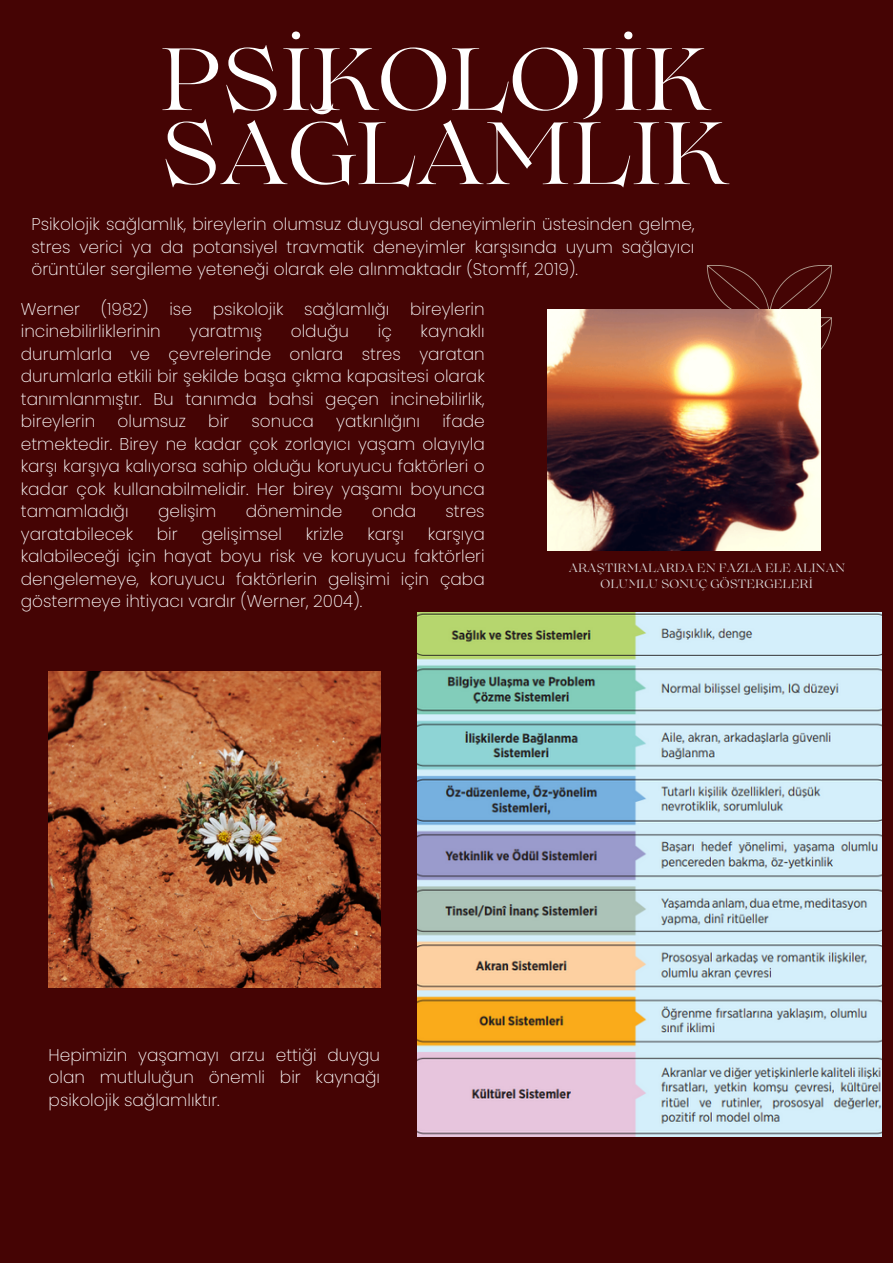
<style>
.page{position:relative;width:893px;height:1264px;background:#fff}
.page>*{position:absolute;margin:0;border:0;box-sizing:border-box;transform-origin:0 0}
.t1{font:87.6px/73.9px "Lovelace";color:#fff}
.t2{font:200 16.95px/22.5px "Poppins";color:#fff;text-align:justify}
.t3{font:12px/16px "Lovelace";color:#d9d9d9;text-align:center}
</style>
<div class="page">
<div style="left:0;top:0;width:892px;height:1262px;background:#450404"></div>
<svg style="left:706px;top:265px;width:125px;height:111px"></svg>
<img style="left:417px;top:612px;width:464px;height:524px">
<img style="left:49px;top:671px;width:331px;height:316px">
<img style="left:547px;top:310px;width:273px;height:240px">
<p class="t1" style="left:160px;top:51px;width:570px">PSİKOLOJİK<br>SAĞLAMLIK</p>
<p class="t2" style="left:31px;top:213px;width:664px">Psikolojik sağlamlık, bireylerin olumsuz duygusal deneyimlerin üstesinden gelme, stres verici ya da potansiyel travmatik deneyimler karşısında uyum sağlayıcı örüntüler sergileme yeteneği olarak ele alınmaktadır (Stomff, 2019).</p>
<p class="t2" style="left:21px;top:297px;width:465px">Werner (1982) ise psikolojik sağlamlığı bireylerin incinebilirliklerinin</p>
<p class="t2" style="left:189px;top:320px;width:74px">yaratmış</p>
<p class="t2" style="left:291px;top:320px;width:60px">olduğu</p>
<p class="t2" style="left:378px;top:320px;width:16px">iç</p>
<p class="t2" style="left:21px;top:320px;width:465px;text-indent:400px">kaynaklı durumlarla ve çevrelerinde onlara stres yaratan durumlarla etkili bir şekilde başa çıkma kapasitesi olarak tanımlanmıştır. Bu tanımda bahsi geçen incinebilirlik, bireylerin</p>
<p class="t2" style="left:21px;top:410px;width:465px;text-indent:421px">ifade etmektedir. Birey ne kadar çok zorlayıcı yaşam olayıyla karşı karşıya kalıyorsa sahip olduğu koruyucu faktörleri o kadar çok kullanabilmelidir. Her birey yaşamı boyunca tamamladığı</p>
<p class="t2" style="left:118px;top:410px;width:70px">olumsuz</p>
<p class="t2" style="left:208px;top:410px;width:22px">bir</p>
<p class="t2" style="left:251px;top:410px;width:64px">sonuca</p>
<p class="t2" style="left:336px;top:410px;width:85px">yatkınlığını</p>
<p class="t2" style="left:158px;top:500px;width:60px">gelişim</p>
<p class="t2" style="left:246px;top:500px;width:98px">döneminde</p>
<p class="t2" style="left:372px;top:500px;width:46px">onda</p>
<p class="t2" style="left:445px;top:500px;width:41px">stres</p>
<p class="t2" style="left:21px;top:522px;width:114px">yaratabilecek</p>
<p class="t2" style="left:157px;top:522px;width:22px">bir</p>
<p class="t2" style="left:201px;top:522px;width:82px">gelişimsel</p>
<p class="t2" style="left:306px;top:522px;width:40px">krizle</p>
<p class="t2" style="left:367px;top:522px;width:38px">karşı</p>
<p class="t2" style="left:21px;top:522px;width:465px;text-indent:407px">karşıya kalabileceği için hayat boyu risk ve koruyucu faktörleri dengelemeye, koruyucu faktörlerin gelişimi için çaba göstermeye ihtiyacı vardır (Werner, 2004).</p>
<p class="t3" style="left:568px;top:561px;width:278px">ARAŞTIRMALARDA EN FAZLA ELE ALINAN<br>OLUMLU SONUÇ GÖSTERGELERİ</p>
<p class="t2" style="left:49px;top:1043px;width:333px">Hepimizin yaşamayı arzu ettiği duygu olan mutluluğun önemli bir kaynağı psikolojik sağlamlıktır.</p>
</div>
